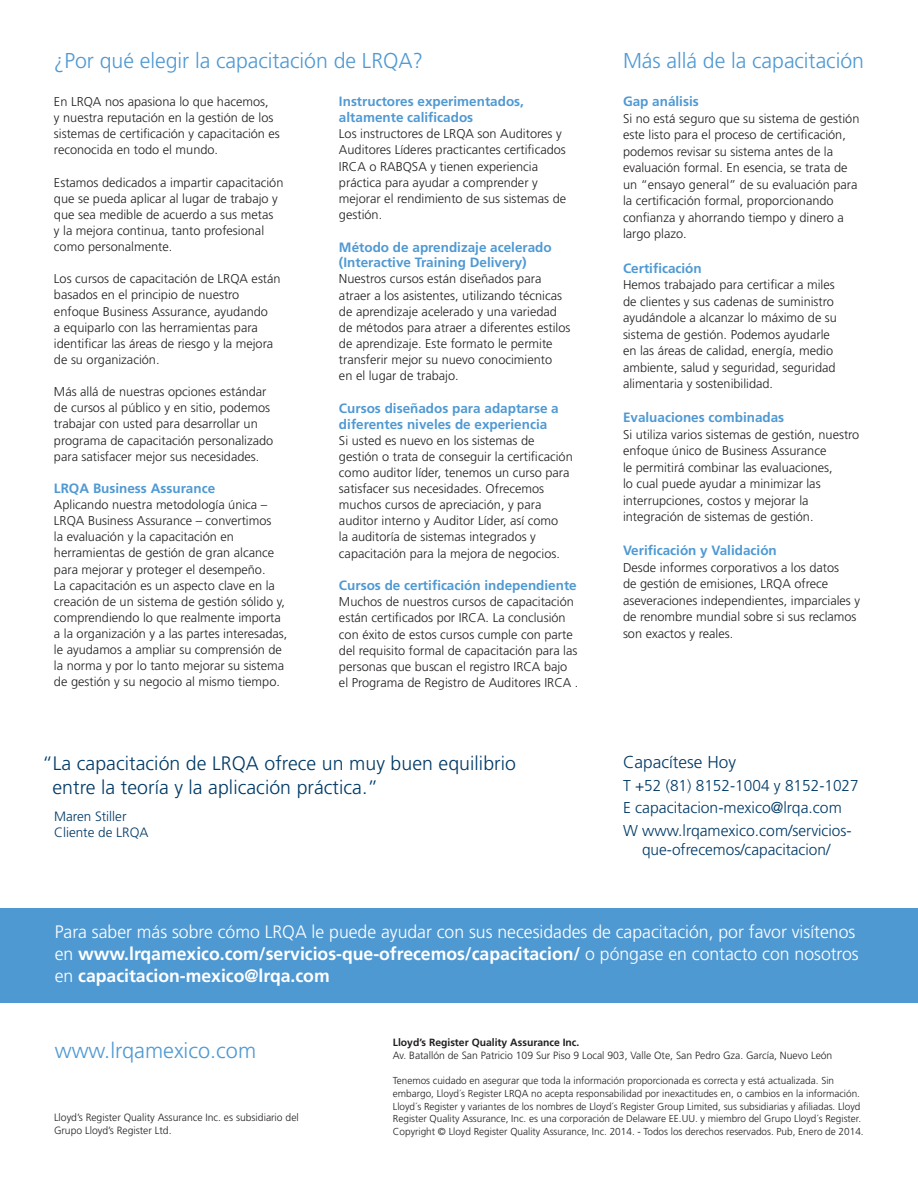
<style>
.page{position:relative;width:918px;height:1188px;background:#fff}
.page>*{position:absolute;margin:0;border:0;box-sizing:border-box;transform-origin:0 0}
.t1{font:300 21.75px "Frutiger";color:#4f99d3}
.t2{font:300 21.6px "Frutiger";letter-spacing:-.005em;color:#4f99d3}
.t3{font:300 19.5px/24px "Frutiger";letter-spacing:.005em;color:#003a66}
.t4{font:300 18px/22px "Frutiger";color:#fff}
.t5{font:300 17.25px "Frutiger";color:#003a66}
.t6{font:300 15.75px/22.5px "Frutiger";color:#003a66}
.t7{font:700 13.5px/15.8px "Frutiger";color:#4f99d3}
.t8{font:300 13.5px/16.5px "Frutiger";color:#003a66}
.t9{font:300 12.75px/16.2px "Frutiger";color:#231f20}
.t10{font:300 10.5px/12.8px "Frutiger";color:#231f20}
.t11{font:700 10.5px "Frutiger";color:#231f20}
.t12{font:300 10.2px/12.8px "Frutiger";color:#231f20}
.s1{font-weight:700}
</style>
<div class="page">
<div style="left:0;top:908px;width:918px;height:95px;background:#4f99d3"></div>
<h2 class="t2" style="left:54px;top:48px;width:371px">¿Por qué elegir la capacitación de LRQA?</h2>
<h2 class="t2" style="left:623px;top:48px;width:242px">Más allá de la capacitación</h2>
<p class="t9" style="left:54px;top:93px;width:227px">En LRQA nos apasiona lo que hacemos,<br>y nuestra reputación en la gestión de los sistemas de certificación y capacitación es reconocida en todo el mundo.</p>
<p class="t9" style="left:54px;top:174px;width:231px">Estamos dedicados a impartir capacitación que se pueda aplicar al lugar de trabajo y que sea medible de acuerdo a sus metas<br>y la mejora continua, tanto profesional como personalmente.</p>
<p class="t9" style="left:54px;top:271px;width:228px">Los cursos de capacitación de LRQA están basados en el principio de nuestro enfoque Business Assurance, ayudando<br>a equiparlo con las herramientas para identificar las áreas de riesgo y la mejora de su organización.</p>
<p class="t9" style="left:54px;top:384px;width:221px">Más allá de nuestras opciones estándar de cursos al público y en sitio, podemos trabajar con usted para desarrollar un programa de capacitación personalizado para satisfacer mejor sus necesidades.</p>
<p class="t7" style="left:54px;top:480px;width:163px">LRQA Business Assurance</p>
<p class="t9" style="left:54px;top:496px;width:235px">Aplicando nuestra metodología única – LRQA Business Assurance – convertimos<br>la evaluación y la capacitación en herramientas de gestión de gran alcance para mejorar y proteger el desempeño.<br>La capacitación es un aspecto clave en la creación de un sistema de gestión sólido y, comprendiendo lo que realmente importa a la organización y a las partes interesadas, le ayudamos a ampliar su comprensión de la norma y por lo tanto mejorar su sistema de gestión y su negocio al mismo tiempo.</p>
<p class="t7" style="left:339px;top:94px;width:187px">Instructores experimentados, altamente calificados</p>
<p class="t9" style="left:339px;top:126px;width:229px">Los instructores de LRQA son Auditores y Auditores Líderes practicantes certificados IRCA o RABQSA y tienen experiencia práctica para ayudar a comprender y mejorar el rendimiento de sus sistemas de gestión.</p>
<p class="t7" style="left:339px;top:239px;width:214px">Método de aprendizaje acelerado (Interactive Training Delivery)</p>
<p class="t9" style="left:339px;top:271px;width:233px">Nuestros cursos están diseñados para atraer a los asistentes, utilizando técnicas de aprendizaje acelerado y una variedad de métodos para atraer a diferentes estilos de aprendizaje. Este formato le permite transferir mejor su nuevo conocimiento<br>en el lugar de trabajo.</p>
<p class="t7" style="left:339px;top:400px;width:221px">Cursos diseñados para adaptarse a diferentes niveles de experiencia</p>
<p class="t9" style="left:339px;top:432px;width:235px">Si usted es nuevo en los sistemas de gestión o trata de conseguir la certificación como auditor líder, tenemos un curso para satisfacer sus necesidades. Ofrecemos muchos cursos de apreciación, y para auditor interno y Auditor Líder, así como<br>la auditoría de sistemas integrados y capacitación para la mejora de negocios.</p>
<p class="t7" style="left:339px;top:577px;width:239px">Cursos de certificación independiente</p>
<p class="t9" style="left:339px;top:594px;width:241px">Muchos de nuestros cursos de capacitación están certificados por IRCA. La conclusión con éxito de estos cursos cumple con parte del requisito formal de capacitación para las personas que buscan el registro IRCA bajo el Programa de Registro de Auditores IRCA .</p>
<p class="t7" style="left:623px;top:94px;width:77px">Gap análisis</p>
<p class="t9" style="left:623px;top:110px;width:238px">Si no está seguro que su sistema de gestión este listo para el proceso de certificación, podemos revisar su sistema antes de la evaluación formal. En esencia, se trata de un “ensayo general” de su evaluación para la certificación formal, proporcionando confianza y ahorrando tiempo y dinero a largo plazo.</p>
<p class="t7" style="left:623px;top:260px;width:80px">Certificación</p>
<p class="t9" style="left:623px;top:276px;width:215px">Hemos trabajado para certificar a miles de clientes y sus cadenas de suministro ayudándole a alcanzar lo máximo de su sistema de gestión. Podemos ayudarle en las áreas de calidad, energía, medio ambiente, salud y seguridad, seguridad alimentaria y sostenibilidad.</p>
<p class="t7" style="left:623px;top:409px;width:163px">Evaluaciones combinadas</p>
<p class="t9" style="left:623px;top:426px;width:238px">Si utiliza varios sistemas de gestión, nuestro enfoque único de Business Assurance<br>le permitirá combinar las evaluaciones,<br>lo cual puede ayudar a minimizar las interrupciones, costos y mejorar la integración de sistemas de gestión.</p>
<p class="t7" style="left:623px;top:543px;width:155px">Verificación y Validación</p>
<p class="t9" style="left:623px;top:559px;width:239px">Desde informes corporativos a los datos<br>de gestión de emisiones, LRQA ofrece aseveraciones independientes, imparciales y de renombre mundial sobre si sus reclamos son exactos y reales.</p>
<h3 class="t3" style="left:52px;top:751px;width:465px;text-indent:-10px">“La capacitación de LRQA ofrece un muy buen equilibrio entre la teoría y la aplicación práctica.”</h3>
<p class="t8" style="left:54px;top:808px;width:96px">Maren Stiller<br>Cliente de LRQA</p>
<h3 class="t5" style="left:623px;top:752px;width:115px">Capacítese Hoy</h3>
<p class="t6" style="left:623px;top:774px;width:237px">T +52 (81) 8152-1004 y 8152-1027<br>E capacitacion-mexico@lrqa.com<br>W www.lrqamexico.com/servicios-</p>
<p class="t6" style="left:642px;top:838px;width:190px">que-ofrecemos/capacitacion/</p>
<p class="t4" style="left:55px;top:921px;width:806px">Para saber más sobre cómo LRQA le puede ayudar con sus necesidades de capacitación, por favor visítenos en <span class="s1">www.lrqamexico.com/servicios-que-ofrecemos/capacitacion/</span> o póngase en contacto con nosotros en <span class="s1">capacitacion-mexico@lrqa.com</span></p>
<h1 class="t1" style="left:55px;top:1038px;width:203px">www.lrqamexico.com</h1>
<p class="t11" style="left:393px;top:1036px;width:188px">Lloyd’s Register Quality Assurance Inc.</p>
<p class="t10" style="left:393px;top:1049px;width:441px">Av. Batallón de San Patricio 109 Sur Piso 9 Local 903, Valle Ote, San Pedro Gza. García, Nuevo León</p>
<p class="t12" style="left:393px;top:1074px;width:472px">Tenemos cuidado en asegurar que toda la información proporcionada es correcta y está actualizada. Sin embargo, Lloyd´s Register LRQA no acepta responsabilidad por inexactitudes en, o cambios en la información.<br>Lloyd´s Register y variantes de los nombres de Lloyd´s Register Group Limited, sus subsidiarias y afiliadas. Lloyd Register Quality Assurance, Inc. es una corporación de Delaware EE.UU. y miembro del Grupo Lloyd´s Register.<br>Copyright © Lloyd Register Quality Assurance, Inc. 2014. - Todos los derechos reservados. Pub, Enero de 2014.</p>
<p class="t10" style="left:54px;top:1111px;width:246px">Lloyd’s Register Quality Assurance Inc. es subsidiario del<br>Grupo Lloyd’s Register Ltd.</p>
</div>
